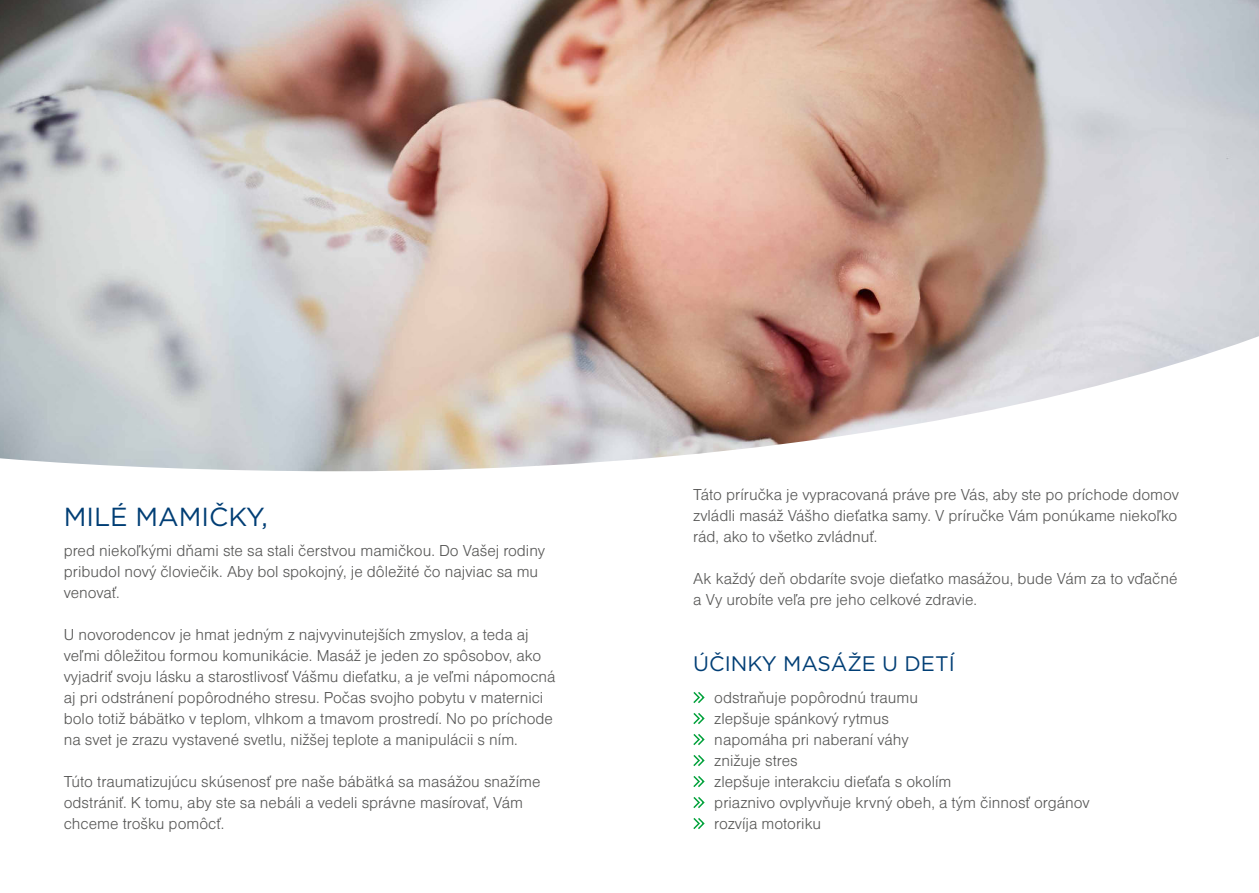
<style>
.page{position:relative;width:1259px;height:893px;background:#fff}
.page>*{position:absolute;margin:0;border:0;box-sizing:border-box;transform-origin:0 0}
.t1{font:26.1px "Gotham";color:#003e75}
.t2{font:21px "Gotham";color:#003e75}
.t3{font:16.5px/21px "Nimbus Sans DOT Ligh";color:#575756}
</style>
<div class="page">
<svg style="left:693px;top:692px;width:12px;height:11px"></svg>
<svg style="left:693px;top:713px;width:12px;height:11px"></svg>
<svg style="left:693px;top:734px;width:12px;height:11px"></svg>
<svg style="left:693px;top:755px;width:12px;height:11px"></svg>
<svg style="left:693px;top:776px;width:12px;height:11px"></svg>
<svg style="left:693px;top:797px;width:12px;height:12px"></svg>
<svg style="left:693px;top:818px;width:12px;height:12px"></svg>
<img style="left:0;top:0;width:1259px;height:471px">
<h1 class="t1" style="left:64px;top:503px;width:206px">MILÉ MAMIČKY,</h1>
<p class="t3" style="left:64px;top:540px;width:483px">pred niekoľkými dňami ste sa stali čerstvou mamičkou. Do Vašej rodiny pribudol nový človiečik. Aby bol spokojný, je dôležité čo najviac sa mu venovať.</p>
<p class="t3" style="left:64px;top:624px;width:493px">U novorodencov je hmat jedným z najvyvinutejších zmyslov, a teda aj veľmi dôležitou formou komunikácie. Masáž je jeden zo spôsobov, ako vyjadriť svoju lásku a starostlivosť Vášmu dieťatku, a je veľmi nápomocná aj pri odstránení popôrodného stresu. Počas svojho pobytu v maternici bolo totiž bábätko v teplom, vlhkom a tmavom prostredí. No po príchode na svet je zrazu vystavené svetlu, nižšej teplote a manipulácii s ním.</p>
<p class="t3" style="left:64px;top:771px;width:478px">Túto traumatizujúcu skúsenosť pre naše bábätká sa masážou snažíme odstrániť. K tomu, aby ste sa nebáli a vedeli správne masírovať, Vám chceme trošku pomôcť.</p>
<p class="t3" style="left:693px;top:484px;width:487px;text-align:justify">Táto príručka je vypracovaná práve pre Vás, aby ste po príchode domov zvládli masáž Vášho dieťatka samy. V príručke Vám ponúkame niekoľko rád, ako to všetko zvládnuť.</p>
<p class="t3" style="left:693px;top:568px;width:486px">Ak každý deň obdaríte svoje dieťatko masážou, bude Vám za to vďačné a Vy urobíte veľa pre jeho celkové zdravie.</p>
<p class="t2" style="left:693px;top:652px;width:263px">ÚČINKY MASÁŽE U DETÍ</p>
<p class="t3" style="left:714px;top:687px;width:377px">odstraňuje popôrodnú traumu<br>zlepšuje spánkový rytmus<br>napomáha pri naberaní váhy<br>znižuje stres<br>zlepšuje interakciu dieťaťa s okolím<br>priaznivo ovplyvňuje krvný obeh, a tým činnosť orgánov rozvíja motoriku</p>
</div>
